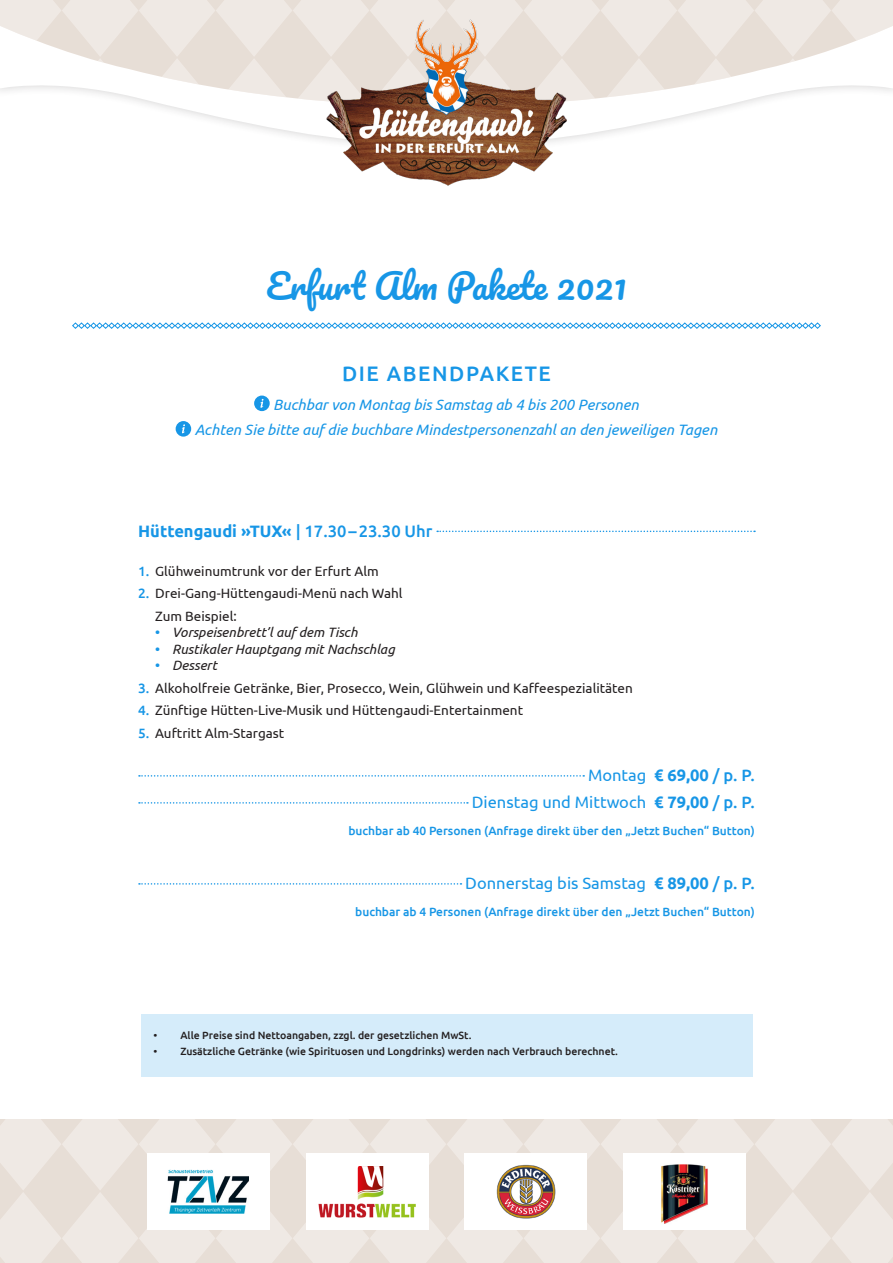
<style>
.page{position:relative;width:893px;height:1263px;background:#fff}
.page>*{position:absolute;margin:0;border:0;box-sizing:border-box;transform-origin:0 0}
.t1{font:34.5px "Pacifico";color:#1796e6}
.t2{font:500 21px "Ubuntu";letter-spacing:.075em;color:#1796e6}
.t3{font:16.5px "Ubuntu";color:#1796e6}
.t4{font:700 16.5px "Ubuntu";color:#1796e6}
.t5{font:italic 15px "Ubuntu";color:#1796e6}
.t6{font:13.5px/22.5px "Ubuntu";color:#231f20}
.t7{font:italic 13.5px "Ubuntu";color:#231f20}
.t8{font:500 12px "Ubuntu";color:#1796e6}
.t9{font:500 10.5px "Ubuntu";color:#231f20}
.s1{font-weight:500}
.s2{font-weight:500;color:#1796e6}
.s3{font-weight:500;font-style:normal;color:#1796e6}
.s4{font-weight:700}
</style>
<div class="page">
<svg style="left:0;top:1119px;width:893px;height:144px;background:#ece4de"></svg>
<svg style="left:566px;top:106px;width:171px;height:34px"></svg>
<svg style="left:157px;top:106px;width:170px;height:34px"></svg>
<svg style="left:0;top:0;width:893px;height:106px"></svg>
<img style="left:327px;top:19px;width:239px;height:167px">
<div style="left:147px;top:1153px;width:123px;height:77px;background:#fff"></div>
<img style="left:168px;top:1170px;width:81px;height:44px">
<div style="left:306px;top:1153px;width:122px;height:77px;background:#fff"></div>
<img style="left:318px;top:1166px;width:98px;height:51px">
<div style="left:465px;top:1153px;width:122px;height:77px;background:#fff"></div>
<img style="left:496px;top:1164px;width:60px;height:55px">
<div style="left:623px;top:1153px;width:123px;height:77px;background:#fff"></div>
<img style="left:661px;top:1164px;width:47px;height:60px">
<svg style="left:72px;top:322px;width:749px;height:7px"></svg>
<div style="left:254px;top:396px;width:16px;height:15px;background:#1796e6;border-radius:50%"></div>
<svg style="left:260px;top:399px;width:3px;height:9px"></svg>
<div style="left:176px;top:421px;width:15px;height:16px;background:#1796e6;border-radius:50%"></div>
<svg style="left:182px;top:424px;width:3px;height:9px"></svg>
<svg style="left:437px;top:531px;width:318px;height:1px"></svg>
<svg style="left:139px;top:775px;width:445px;height:2px"></svg>
<svg style="left:139px;top:802px;width:329px;height:2px"></svg>
<svg style="left:139px;top:883px;width:322px;height:2px"></svg>
<div style="left:141px;top:1013px;width:611px;height:63px;background:#d5ecfa"></div>
<p class="t1" style="left:266px;top:268px;width:362px">Erfurt Alm Pakete 2021</p>
<p class="t2" style="left:342px;top:360px;width:210px">DIE ABENDPAKETE</p>
<p class="t5" style="left:273px;top:395px;width:367px">Buchbar von Montag bis Samstag ab 4 bis 200 Personen</p>
<p class="t5" style="left:195px;top:421px;width:524px">Achten Sie bitte auf die buchbare Mindestpersonenzahl an den jeweiligen Tagen</p>
<p class="t4" style="left:138px;top:521px;width:296px">Hüttengaudi »TUX« <span class="s1">| 17.30–23.30 Uhr</span></p>
<p class="t6" style="left:138px;top:559px;width:242px"><span class="s2">1.</span> Glühweinumtrunk vor der Erfurt Alm</p>
<p class="t6" style="left:155px;top:582px;width:249px;text-indent:-17px"><span class="s2">2.</span> Drei-Gang-Hüttengaudi-Menü nach Wahl<br>Zum Beispiel:</p>
<p class="t7" style="left:155px;top:624px;width:204px"><span class="s3">•</span> Vorspeisenbrett’l auf dem Tisch</p>
<p class="t7" style="left:155px;top:641px;width:241px"><span class="s3">•</span> Rustikaler Hauptgang mit Nachschlag</p>
<p class="t7" style="left:155px;top:657px;width:63px"><span class="s3">•</span> Dessert</p>
<p class="t6" style="left:138px;top:676px;width:496px"><span class="s2">3.</span> Alkoholfreie Getränke, Bier, Prosecco, Wein, Glühwein und Kaffeespezialitäten</p>
<p class="t6" style="left:138px;top:699px;width:386px"><span class="s2">4.</span> Zünftige Hütten-Live-Musik und Hüttengaudi-Entertainment</p>
<p class="t6" style="left:138px;top:721px;width:148px"><span class="s2">5.</span> Auftritt Alm-Stargast</p>
<p class="t3" style="left:588px;top:765px;width:168px">Montag <span class="s4">€ 69,00</span> <span class="s1">/ p. P.</span></p>
<p class="t3" style="left:472px;top:792px;width:284px">Dienstag und Mittwoch <span class="s4">€ 79,00</span> <span class="s1">/ p. P.</span></p>
<p class="t8" style="left:348px;top:823px;width:408px">buchbar ab 40 Personen (Anfrage direkt über den „Jetzt Buchen“ Button)</p>
<p class="t3" style="left:465px;top:873px;width:291px">Donnerstag bis Samstag <span class="s4">€ 89,00</span> <span class="s1">/ p. P.</span></p>
<p class="t8" style="left:355px;top:904px;width:401px">buchbar ab 4 Personen (Anfrage direkt über den „Jetzt Buchen“ Button)</p>
<p class="t9" style="left:153px;top:1028px;width:320px">• Alle Preise sind Nettoangaben, zzgl. der gesetzlichen MwSt.</p>
<p class="t9" style="left:153px;top:1045px;width:466px">• Zusätzliche Getränke (wie Spirituosen und Longdrinks) werden nach Verbrauch berechnet.</p>
</div>
